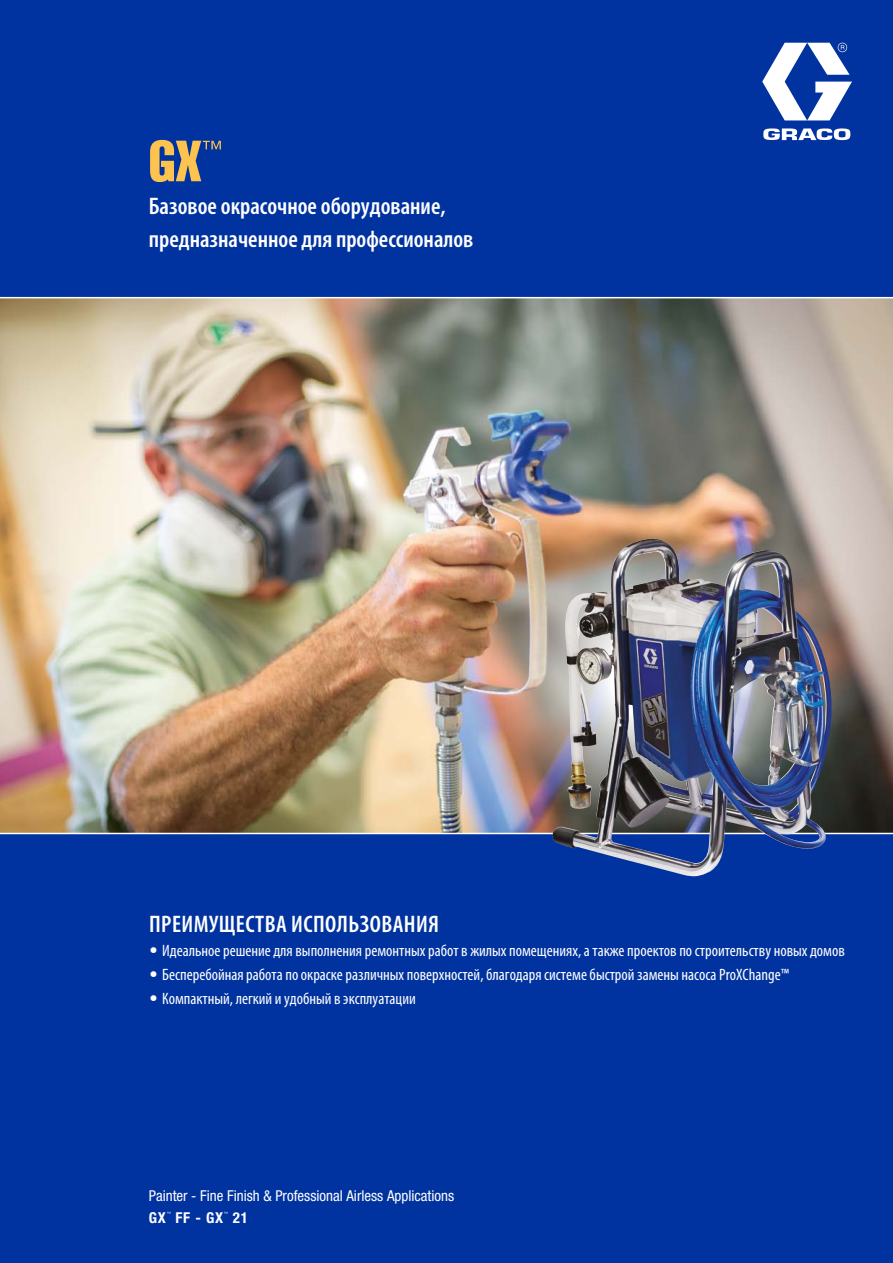
<style>
.page{position:relative;width:893px;height:1263px;background:#fff}
.page>*{position:absolute;margin:0;border:0;box-sizing:border-box;transform-origin:0 0}
.t1{font:600 condensed 24px/33px "Myriad Pro";color:#fff}
.t2{font:600 condensed 24px "Myriad Pro";letter-spacing:.02em;color:#fff}
.t3{font:condensed 16.5px "Myriad Pro";color:#fff}
.t4{font:condensed 15px "Helvetica Neue LT Std";color:#fff}
.t5{font:700 condensed 15px "Helvetica Neue LT Std";letter-spacing:.05em;color:#fff}
.t6{font:condensed 4.35px "Helvetica Neue LT Std";color:#fff}
.s1{font-family:"Helvetica Neue LT Std"}
</style>
<div class="page">
<img style="left:0;top:298px;width:893px;height:535px">
<div style="left:0;top:835px;width:893px;height:428px;background:#0033a0"></div>
<div style="left:0;top:0;width:893px;height:298px;background:#0033a0"></div>
<svg style="left:762px;top:43px;width:90px;height:97px"></svg>
<hr style="left:0;top:297px;width:893px;height:1px;background:#fff">
<img style="left:376px;top:519px;width:517px;height:314px">
<img style="left:563px;top:539px;width:83px;height:270px">
<svg style="left:150px;top:140px;width:71px;height:42px"></svg>
<h1 class="t1" style="left:149px;top:189px;width:326px">Базовое окрасочное оборудование, предназначенное для профессионалов</h1>
<h1 class="t2" style="left:149px;top:909px;width:291px">ПРЕИМУЩЕСТВА ИСПОЛЬЗОВАНИЯ</h1>
<p class="t3" style="left:150px;top:941px;width:697px"><span class="s1">•</span> Идеальное решение для выполнения ремонтных работ в жилых помещениях, а также проектов по строительству новых домов</p>
<p class="t3" style="left:150px;top:965px;width:641px"><span class="s1">•</span> Бесперебойная работа по окраске различных поверхностей, благодаря системе быстрой замены насоса ProXChange™</p>
<p class="t3" style="left:150px;top:989px;width:268px"><span class="s1">•</span> Компактный, легкий и удобный в эксплуатации</p>
<p class="t4" style="left:149px;top:1187px;width:307px">Painter - Fine Finish &amp; Professional Airless Applications</p>
<p class="t5" style="left:149px;top:1208px;width:19px">GX</p>
<p class="t6" style="left:167px;top:1211px;width:6px">™</p>
<p class="t5" style="left:176px;top:1208px;width:49px">FF - GX</p>
<p class="t6" style="left:224px;top:1211px;width:6px">™</p>
<p class="t5" style="left:233px;top:1208px;width:17px">21</p>
</div>
